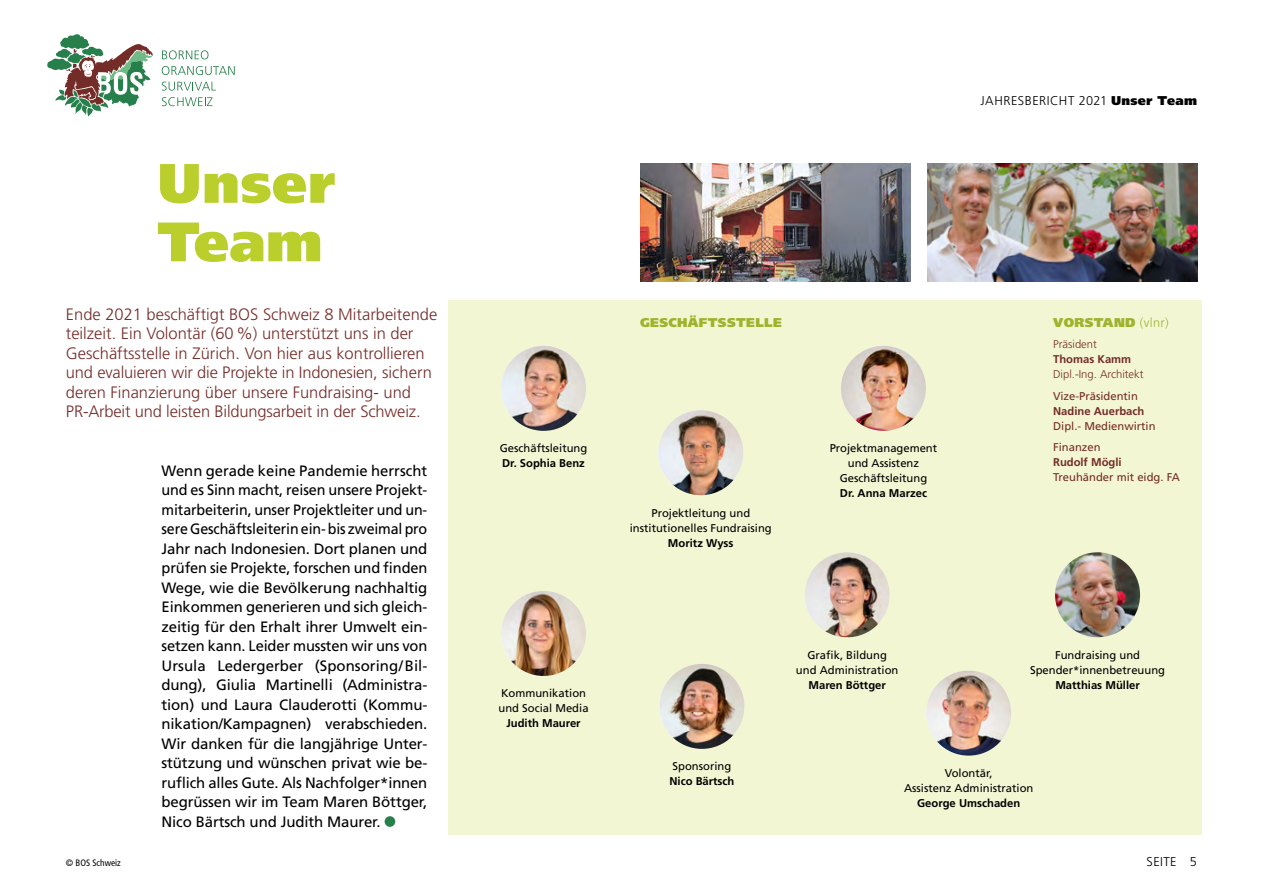
<style>
.page{position:relative;width:1263px;height:893px;background:#fff}
.page>*{position:absolute;margin:0;border:0;box-sizing:border-box;transform-origin:0 0}
.t1{font:900 55.5px/58.5px "Frutiger LT Pro";color:#bace2c}
.t2{font:300 16.5px/19.5px "Frutiger LT Pro";color:#742c28}
.t3{font:15px/19.5px "Frutiger LT Pro";letter-spacing:-.01em;color:#000;text-align:justify}
.t4{font:300 12.75px "Frutiger LT Pro";letter-spacing:.03em;color:#000}
.t5{font:900 12.75px "Frutiger LT Pro";letter-spacing:.03em;color:#a0b32d}
.t6{font:11.25px/15px "Frutiger LT Pro";color:#000;text-align:center}
.t7{font:700 11.25px "Frutiger LT Pro";color:#000}
.t8{font:11.25px/21.3px "Frutiger LT Pro";color:#742c28}
.t9{font:700 11.25px "Frutiger LT Pro";color:#742c28}
.t10{font:300 11.25px "Frutiger LT Pro";color:#742c28}
.t11{font:condensed 9.3px "Frutiger LT Pro";color:#000}
.s1{font-weight:900}
.s2{font-weight:300}
</style>
<div class="page">
<svg style="left:162px;top:50px;width:47px;height:9px"></svg>
<svg style="left:162px;top:66px;width:73px;height:9px"></svg>
<svg style="left:162px;top:82px;width:54px;height:9px"></svg>
<svg style="left:162px;top:97px;width:51px;height:9px"></svg>
<svg style="left:47px;top:34px;width:106px;height:82px"></svg>
<div style="left:449px;top:300px;width:753px;height:534px;background:#f3f6d3"></div>
<div style="left:385px;top:816px;width:10px;height:11px;background:#27804b;border-radius:50%"></div>
<img style="left:501px;top:346px;width:85px;height:85px;border-radius:43px">
<img style="left:501px;top:591px;width:85px;height:85px;border-radius:43px">
<img style="left:1055px;top:552px;width:85px;height:85px;border-radius:43px">
<img style="left:841px;top:346px;width:85px;height:85px;border-radius:43px">
<img style="left:805px;top:552px;width:85px;height:85px;border-radius:43px">
<img style="left:927px;top:164px;width:270px;height:117px">
<img style="left:658px;top:410px;width:85px;height:85px;border-radius:43px">
<img style="left:659px;top:664px;width:85px;height:85px;border-radius:43px">
<img style="left:926px;top:671px;width:85px;height:85px;border-radius:43px">
<img style="left:640px;top:164px;width:270px;height:117px">
<h1 class="t1" style="left:157px;top:154px;width:179px">Unser<br>Team</h1>
<p class="t2" style="left:66px;top:304px;width:373px">Ende 2021 beschäftigt BOS Schweiz 8 Mitarbeitende teilzeit. Ein Volontär (60 %) unterstützt uns in der Geschäftsstelle in Zürich. Von hier aus kontrollieren und evaluieren wir die Projekte in Indonesien, sichern deren Finanzierung über unsere Fundraising- und PR-Arbeit und leisten Bildungsarbeit in der Schweiz.</p>
<p class="t3" style="left:162px;top:461px;width:267px">Wenn gerade keine Pandemie herrscht und es Sinn macht, reisen unsere Projekt&shy;mitarbeiterin, unser Projektleiter und un&shy;sere Geschäftsleiterin ein- bis zweimal pro Jahr nach Indonesien. Dort planen und prüfen sie Projekte, forschen und finden Wege, wie die Bevölkerung nachhaltig Einkommen generieren und sich gleich&shy;zeitig für den Erhalt ihrer Umwelt ein&shy;setzen kann. Leider mussten wir uns von Ursula Ledergerber (Sponsoring/ Bil&shy;dung), Giulia Martinelli (Administra&shy;tion) und Laura Clauderotti (Kommu&shy;nikation/Kampagnen) verabschieden.<br>Wir danken für die langjährige Unter&shy;stützung und wünschen privat wie be&shy;ruflich alles Gute. Als Nachfolger*innen begrüssen wir im Team Maren Böttger, Nico Bärtsch und Judith Maurer.</p>
<p class="t4" style="left:981px;top:93px;width:218px">jahresbericht 2021 <span class="s1">Unser Team</span></p>
<p class="t6" style="left:500px;top:441px;width:89px">Geschäftsleitung</p>
<p class="t7" style="left:502px;top:457px;width:84px">Dr. Sophia Benz</p>
<p class="t6" style="left:499px;top:686px;width:92px;text-align:left">Kommunikation und Social Media</p>
<p class="t7" style="left:506px;top:717px;width:76px">Judith Maurer</p>
<p class="t5" style="left:640px;top:315px;width:143px">Geschäftsstelle</p>
<p class="t6" style="left:630px;top:505px;width:143px">Projektleitung und institutionelles Fundraising</p>
<p class="t7" style="left:668px;top:536px;width:67px">Moritz Wyss</p>
<p class="t6" style="left:830px;top:441px;width:109px">Projektmanagement und Assistenz<br>Geschäftsleitung</p>
<p class="t7" style="left:840px;top:487px;width:89px">Dr. Anna Marzec</p>
<p class="t6" style="left:796px;top:647px;width:104px">Grafik, Bildung und Administration</p>
<p class="t7" style="left:808px;top:678px;width:79px">Maren Böttger</p>
<p class="t5" style="left:1053px;top:315px;width:117px">Vorstand <span class="s2">(vlnr)</span></p>
<p class="t10" style="left:1053px;top:338px;width:45px">Präsident</p>
<p class="t9" style="left:1053px;top:353px;width:80px">Thomas Kamm</p>
<p class="t10" style="left:1053px;top:368px;width:92px">Dipl.-Ing. Architekt</p>
<p class="t8" style="left:1053px;top:385px;width:86px">Vize-Präsidentin</p>
<p class="t9" style="left:1053px;top:404px;width:93px">Nadine Auerbach</p>
<p class="t8" style="left:1053px;top:415px;width:104px">Dipl.- Medienwirtin<br>Finanzen</p>
<p class="t9" style="left:1053px;top:455px;width:70px">Rudolf Mögli</p>
<p class="t8" style="left:1053px;top:466px;width:128px">Treuhänder mit eidg. FA</p>
<p class="t6" style="left:1030px;top:647px;width:137px">Fundraising und<br>Spender*innenbetreuung</p>
<p class="t7" style="left:1055px;top:678px;width:86px">Matthias Müller</p>
<p class="t6" style="left:672px;top:759px;width:60px">Sponsoring</p>
<p class="t7" style="left:669px;top:775px;width:66px">Nico Bärtsch</p>
<p class="t6" style="left:904px;top:766px;width:131px">Volontär,<br>Assistenz Administration</p>
<p class="t7" style="left:917px;top:797px;width:105px">George Umschaden</p>
<p class="t11" style="left:66px;top:857px;width:56px">© BOS Schweiz</p>
<p class="t4" style="left:1146px;top:854px;width:52px">seite 5</p>
</div>
